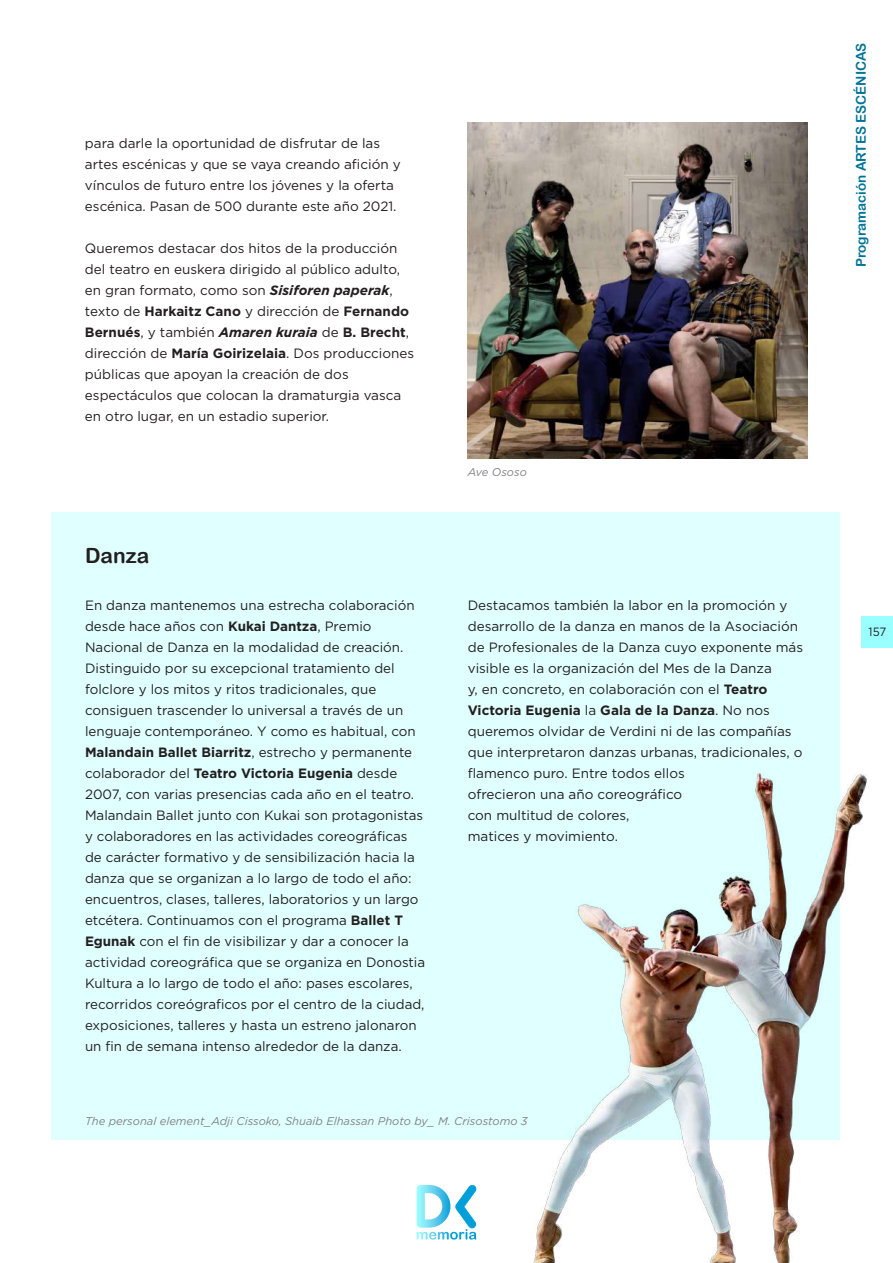
<style>
.page{position:relative;width:893px;height:1263px;background:#fff}
.page>*{position:absolute;margin:0;border:0;box-sizing:border-box;transform-origin:0 0}
.t1{font:21px "Arial Rounded MT Bold";color:#231f20}
.t2{font:13.5px/21px "Gotham";color:#231f20}
.t3{font:13.5px "Arial Rounded MT Bold";color:#007497}
.t4{font:12px "Gotham";color:#231f20;scale:.96 1}
.t5{font:italic 11.25px "Gotham";color:#808285}
.s1{font-weight:700;font-style:italic}
.s2{font-weight:700}
</style>
<div class="page">
<div style="left:862px;top:616px;width:31px;height:31px;background:#9ff"></div>
<svg style="left:417px;top:1184px;width:60px;height:55px"></svg>
<div style="left:51px;top:512px;width:789px;height:628px;background:#e0ffff"></div>
<img style="left:533px;top:774px;width:334px;height:489px">
<img style="left:467px;top:123px;width:341px;height:335px">
<p class="t2" style="left:85px;top:132px;width:317px">para darle la oportunidad de disfrutar de las artes escénicas y que se vaya creando afición y vínculos de futuro entre los jóvenes y la oferta escénica. Pasan de 500 durante este año 2021.</p>
<p class="t2" style="left:85px;top:237px;width:331px">Queremos destacar dos hitos de la producción del teatro en euskera dirigido al público adulto, en gran formato, como son <span class="s1">Sisiforen paperak</span>, texto de <span class="s2">Harkaitz Cano</span> y dirección de <span class="s2">Fernando Bernués</span>, y también <span class="s1">Amaren kuraia</span> de <span class="s2">B. Brecht</span>, dirección de <span class="s2">María Goirizelaia</span>. Dos producciones públicas que apoyan la creación de dos espectáculos que colocan la dramaturgia vasca en otro lugar, en un estadio superior.</p>
<p class="t5" style="left:468px;top:464px;width:61px">Ave Ososo</p>
<h1 class="t1" style="left:85px;top:543px;width:66px">Danza</h1>
<p class="t2" style="left:85px;top:594px;width:342px">En danza mantenemos una estrecha colaboración desde hace años con <span class="s2">Kukai Dantza</span>, Premio Nacional de Danza en la modalidad de creación.<br>Distinguido por su excepcional tratamiento del folclore y los mitos y ritos tradicionales, que consiguen trascender lo universal a través de un lenguaje contemporáneo. Y como es habitual, con <span class="s2">Malandain Ballet Biarritz</span>, estrecho y permanente colaborador del <span class="s2">Teatro Victoria Eugenia</span> desde 2007, con varias presencias cada año en el teatro.<br>Malandain Ballet junto con Kukai son protagonistas y colaboradores en las actividades coreográficas de carácter formativo y de sensibilización hacia la danza que se organizan a lo largo de todo el año: encuentros, clases, talleres, laboratorios y un largo etcétera. Continuamos con el programa <span class="s2">Ballet T Egunak</span> con el fin de visibilizar y dar a conocer la actividad coreográfica que se organiza en Donostia Kultura a lo largo de todo el año: pases escolares, recorridos coreógraficos por el centro de la ciudad, exposiciones, talleres y hasta un estreno jalonaron un fin de semana intenso alrededor de la danza.</p>
<p class="t2" style="left:468px;top:594px;width:337px">Destacamos también la labor en la promoción y desarrollo de la danza en manos de la Asociación de Profesionales de la Danza cuyo exponente más visible es la organización del Mes de la Danza<br>y, en concreto, en colaboración con el <span class="s2">Teatro Victoria Eugenia</span> la <span class="s2">Gala de la Danza</span>. No nos queremos olvidar de Verdini ni de las compañías que interpretaron danzas urbanas, tradicionales, o flamenco puro. Entre todos ellos<br>ofrecieron una año coreográfico<br>con multitud de colores,<br>matices y movimiento.</p>
<p class="t5" style="left:85px;top:1113px;width:444px">The personal element_Adji Cissoko, Shuaib Elhassan Photo by_ M. Crisostomo 3</p>
<p class="t3" style="left:853px;top:267px;width:226px;rotate:-90deg">Programación ARTES ESCÉNICAS</p>
<p class="t4" style="left:868px;top:624px;width:20px">157</p>
</div>
